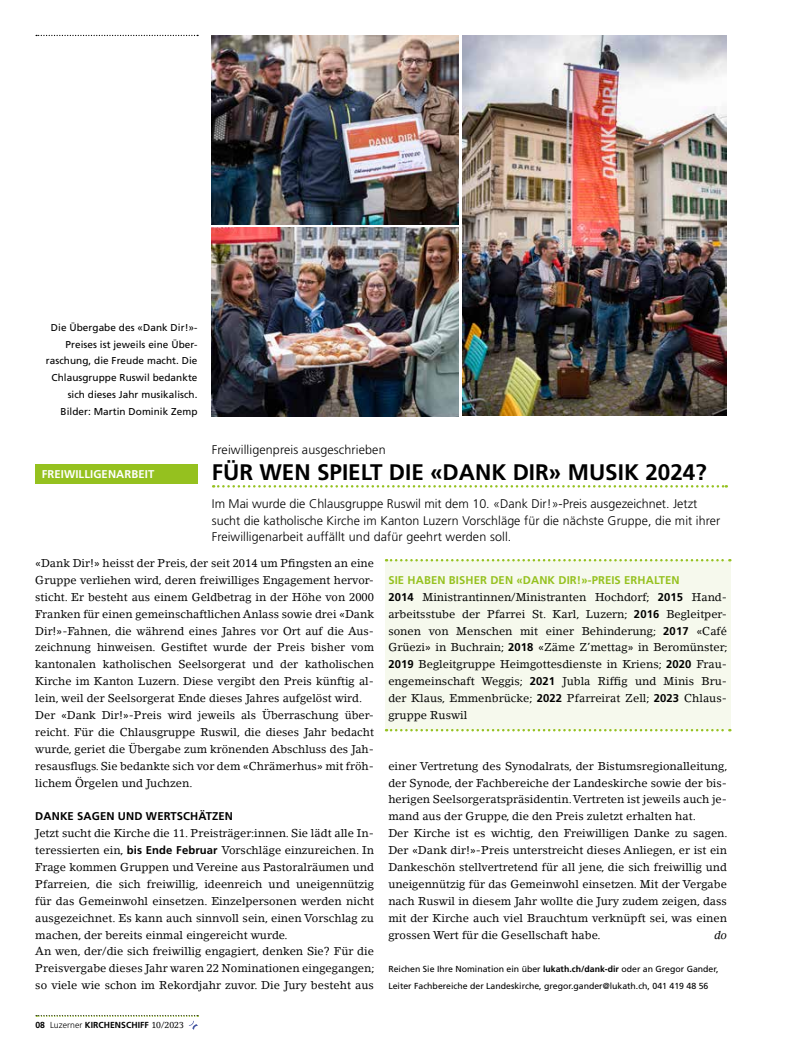
<style>
.page{position:relative;width:798px;height:1053px;background:#fff}
.page>*{position:absolute;margin:0;border:0;box-sizing:border-box;transform-origin:0 0}
.t1{font:700 22.5px "Frutiger LT Std";color:#000}
.t2{font:300 12.5px/16.9px "Frutiger LT Std";letter-spacing:.01em;color:#000}
.t3{font:11.25px/16.9px "Lino Letter Std";color:#000}
.t4{font:700 11.25px "Frutiger LT Std";letter-spacing:.01em;color:#95c11f}
.t5{font:700 11.25px "Frutiger LT Std";letter-spacing:.01em;color:#000}
.t6{font:700 11.25px "Frutiger LT Std";letter-spacing:.01em;color:#fff}
.t7{font:italic 11.25px "Lino Letter Std";color:#000}
.t8{font:10px/16.9px "Frutiger LT Std";letter-spacing:.005em;color:#000;text-align:right}
.t9{font:8.75px/16.9px "Frutiger LT Std";color:#000}
.t10{font:700 8.75px "Frutiger LT Std";letter-spacing:.005em;color:#000}
.s1{font-family:"Frutiger LT Std";font-weight:700}
.s2{font-weight:300}
.s3{font-family:"Lino Letter Std";font-weight:400}
.s4{font-weight:700}
</style>
<div class="page">
<svg style="left:36px;top:1015px;width:162px;height:14px"></svg>
<div style="left:35px;top:464px;width:162px;height:19px;background:#95c11f"></div>
<svg style="left:213px;top:485px;width:513px;height:2px"></svg>
<img style="left:212px;top:35px;width:247px;height:189px">
<img style="left:212px;top:227px;width:247px;height:189px">
<img style="left:462px;top:35px;width:264px;height:380px">
<div style="left:384px;top:560px;width:346px;height:169px;background:#f6f9ed"></div>
<svg style="left:386px;top:559px;width:344px;height:2px"></svg>
<svg style="left:386px;top:729px;width:344px;height:2px"></svg>
<svg style="left:36px;top:35px;width:162px;height:1px"></svg>
<p class="t8" style="left:46px;top:319px;width:153px">Die Übergabe des «Dank Dir!»-<br>Preises ist jeweils eine Über&shy;raschung, die Freude macht. Die<br>Chlausgruppe Ruswil bedankte sich dieses Jahr musikalisch.<br>Bilder: Martin Dominik Zemp</p>
<p class="t6" style="left:42px;top:467px;width:114px">FREIWILLIGENARBEIT</p>
<p class="t2" style="left:212px;top:441px;width:175px">Freiwilligenpreis ausgeschrieben</p>
<h1 class="t1" style="left:212px;top:459px;width:496px">FÜR WEN SPIELT DIE «DANK DIR» MUSIK 2024?</h1>
<p class="t2" style="left:212px;top:495px;width:509px">Im Mai wurde die Chlausgruppe Ruswil mit dem 10. «Dank Dir!»-Preis ausgezeichnet. Jetzt sucht die katholische Kirche im Kanton Luzern Vorschläge für die nächste Gruppe, die mit ihrer<br>Freiwilligenarbeit auffällt und dafür geehrt werden soll.</p>
<p class="t3" style="left:35px;top:554px;width:340px">«Dank Dir!» heisst der Preis, der seit 2014 um Pfingsten an eine Gruppe verliehen wird, deren freiwilliges Engagement hervor&shy;sticht. Er besteht aus einem Geldbetrag in der Höhe von 2000<br>Franken für einen gemeinschaftlichen Anlass sowie drei «Dank Dir!»-Fahnen, die während eines Jahres vor Ort auf die Aus&shy;zeichnung hinweisen. Gestiftet wurde der Preis bisher vom kantonalen katholischen Seelsorgerat und der katholischen Kirche im Kanton Luzern. Diese vergibt den Preis künftig al&shy;lein, weil der Seelsorgerat Ende dieses Jahres aufgelöst wird.<br>Der «Dank Dir!»-Preis wird jeweils als Überraschung über&shy;reicht. Für die Chlausgruppe Ruswil, die dieses Jahr bedacht wurde, geriet die Übergabe zum krönenden Abschluss des Jah&shy;resausflugs. Sie bedankte sich vor dem «Chrämerhus» mit fröh&shy;lichem Örgelen und Juchzen.</p>
<p class="t5" style="left:35px;top:809px;width:199px">DANKE SAGEN UND WERTSCHÄTZEN</p>
<p class="t3" style="left:35px;top:824px;width:341px">Jetzt sucht die Kirche die 11. Preisträger:innen. Sie lädt alle In&shy;teressierten ein, <span class="s1">bis Ende Februar</span> Vorschläge einzureichen. In Frage kommen Gruppen und Vereine aus Pastoralräumen und Pfarreien, die sich freiwillig, ideenreich und uneigennützig für das Gemeinwohl einsetzen. Einzelpersonen werden nicht ausgezeichnet. Es kann auch sinnvoll sein, einen Vorschlag zu machen, der bereits einmal eingereicht wurde.<br>An wen, der/die sich freiwillig engagiert, denken Sie? Für die Preisvergabe dieses Jahr waren 22 Nominationen eingegangen; so viele wie schon im Rekordjahr zuvor. Die Jury besteht aus</p>
<p class="t10" style="left:35px;top:1019px;width:150px">08 <span class="s2">Luzerner</span> KIRCHENSCHIFF <span class="s3">10/2023</span></p>
<p class="t4" style="left:388px;top:573px;width:293px">SIE HABEN BISHER DEN «DANK DIR!»-PREIS ERHALTEN</p>
<p class="t3" style="left:388px;top:588px;width:340px;text-align:justify"><span class="s1">2014</span> Ministrantinnen/Ministranten Hochdorf; <span class="s1">2015</span> Hand&shy;arbeitsstube der Pfarrei St. Karl, Luzern; <span class="s1">2016</span> Begleitper&shy;sonen von Menschen mit einer Behinderung; <span class="s1">2017</span> «Café Grüezi» in Buchrain; <span class="s1">2018</span> «Zäme Z’mettag» in Beromünster; <span class="s1">2019</span> Begleitgruppe Heimgottesdienste in Kriens; <span class="s1">2020</span> Frau&shy;engemeinschaft Weggis; <span class="s1">2021</span> Jubla Riffig und Minis Bru&shy;der Klaus, Emmenbrücke; <span class="s1">2022</span> Pfarreirat Zell; <span class="s1">2023</span> Chlaus&shy;gruppe Ruswil</p>
<p class="t3" style="left:388px;top:757px;width:341px">einer Vertretung des Synodalrats, der Bistumsregionalleitung, der Synode, der Fachbereiche der Landeskirche sowie der bis&shy;herigen Seelsorgeratspräsidentin. Vertreten ist jeweils auch je&shy;mand aus der Gruppe, die den Preis zuletzt erhalten hat.<br>Der Kirche ist es wichtig, den Freiwilligen Danke zu sagen.<br>Der «Dank dir!»-Preis unterstreicht dieses Anliegen, er ist ein Dankeschön stellvertretend für all jene, die sich freiwillig und uneigennützig für das Gemeinwohl einsetzen. Mit der Vergabe nach Ruswil in diesem Jahr wollte die Jury zudem zeigen, dass mit der Kirche auch viel Brauchtum verknüpft sei, was einen grossen Wert für die Gesellschaft habe.</p>
<p class="t7" style="left:714px;top:927px;width:14px">do</p>
<p class="t9" style="left:388px;top:960px;width:331px">Reichen Sie Ihre Nomination ein über <span class="s4">lukath.ch/dank-dir</span> oder an Gregor Gander,<br>Leiter Fachbereiche der Landeskirche, gregor.gander@lukath.ch, 041 419 48 56</p>
</div>
